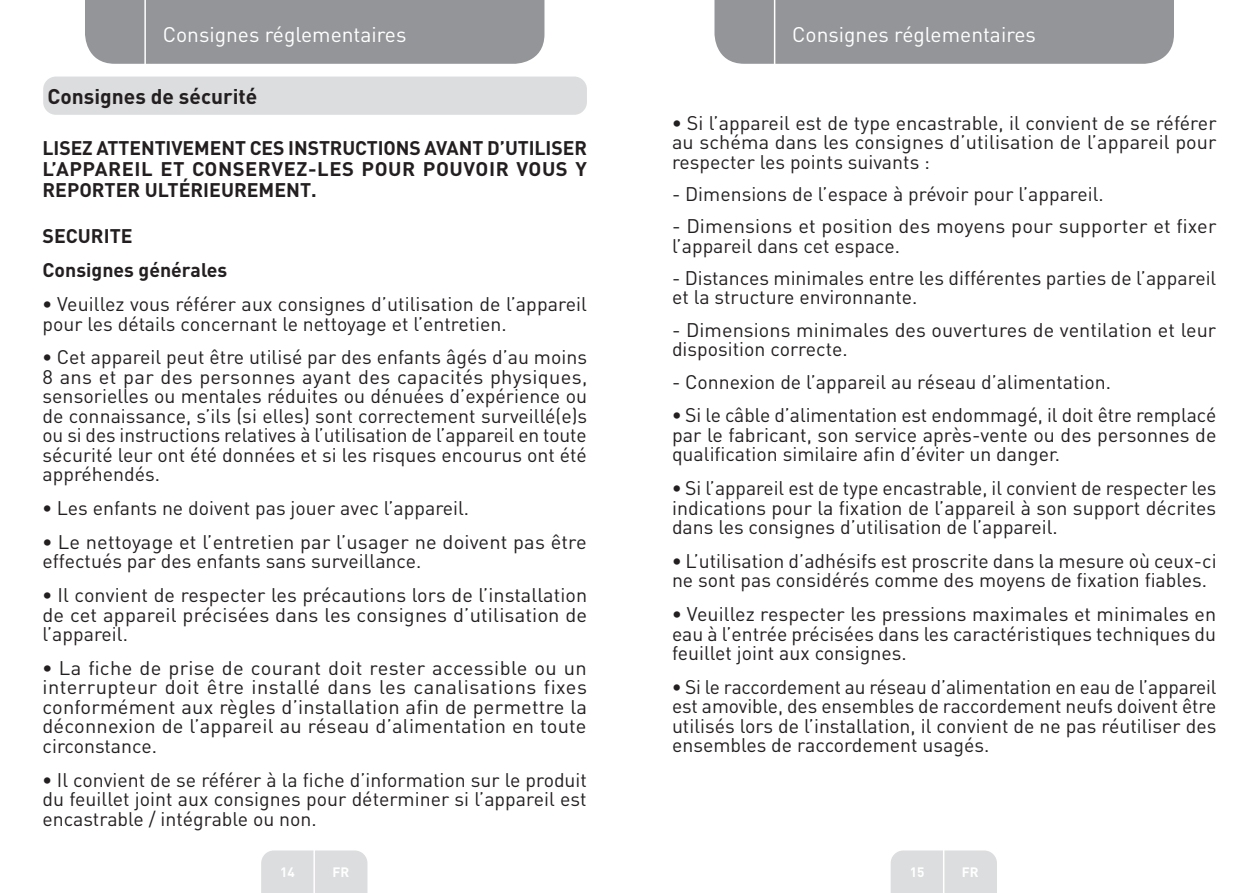
<style>
.page{position:relative;width:1259px;height:893px;background:#fff}
.page>*{position:absolute;margin:0;border:0;box-sizing:border-box;transform-origin:0 0}
.t1{font:21px "DIN Pro";color:#fff}
.Headline-01{font:700 21px "DIN Pro";color:#231f20}
.Large_Text__3_2_mm{font:19.5px/19.5px "DIN Pro";color:#231f20;text-align:justify}
.Large_Text__3_2_mm-2{font:700 19.5px/21px "DIN Pro";color:#231f20;text-align:justify}
.t2{font:700 13.5px "DIN Pro";color:#fff}
.s1{font-weight:700}
</style>
<div class="page">
<div style="left:85px;top:0;width:459px;height:64px;background:#939598"></div>
<div style="left:714px;top:0;width:460px;height:64px;background:#939598"></div>
<div style="left:261px;top:850px;width:106px;height:43px;background:#dcdddf"></div>
<div style="left:890px;top:850px;width:107px;height:43px;background:#dcdddf"></div>
<hr style="left:313px;top:833px;width:2px;height:60px;background:#fff">
<hr style="left:943px;top:833px;width:1px;height:60px;background:#fff">
<hr style="left:144px;top:0;width:2px;height:66px;background:#fff">
<hr style="left:774px;top:0;width:1px;height:66px;background:#fff">
<div style="left:43px;top:77px;width:544px;height:38px;background:#dcdddf;border-radius:13px"></div>
<p class="t1" style="left:163px;top:20px;width:245px">Consignes réglementaires</p>
<p class="t1" style="left:792px;top:20px;width:245px">Consignes réglementaires</p>
<p class="Headline-01" style="left:47px;top:82px;width:211px">Consignes de sécurité</p>
<p class="Large_Text__3_2_mm-2" style="left:43px;top:137px;width:546px">LISEZ ATTENTIVEMENT CES INSTRUCTIONS AVANT D’UTILISER L’APPAREIL ET CONSERVEZ-LES POUR POUVOIR VOUS Y REPORTER ULTÉRIEUREMENT.</p>
<p class="Large_Text__3_2_mm-2" style="left:43px;top:225px;width:92px">SECURITE</p>
<p class="Large_Text__3_2_mm-2" style="left:43px;top:259px;width:186px">Consignes générales</p>
<p class="Large_Text__3_2_mm" style="left:43px;top:293px;width:546px"><span class="s1">•</span> Veuillez vous référer aux consignes d’utilisation de l’appareil pour les détails concernant le nettoyage et l’entretien.</p>
<p class="Large_Text__3_2_mm" style="left:43px;top:347px;width:546px"><span class="s1">•</span> Cet appareil peut être utilisé par des enfants âgés d’au moins 8 ans et par des personnes ayant des capacités physiques, sensorielles ou mentales réduites ou dénuées d’expérience ou de connaissance, s’ils (si elles) sont correctement surveillé(e)s ou si des instructions relatives à l’utilisation de l’appareil en toute sécurité leur ont été données et si les risques encourus ont été appréhendés.</p>
<p class="Large_Text__3_2_mm" style="left:43px;top:497px;width:428px"><span class="s1">•</span> Les enfants ne doivent pas jouer avec l’appareil.</p>
<p class="Large_Text__3_2_mm" style="left:43px;top:531px;width:546px"><span class="s1">•</span> Le nettoyage et l’entretien par l’usager ne doivent pas être effectués par des enfants sans surveillance.</p>
<p class="Large_Text__3_2_mm" style="left:43px;top:584px;width:546px"><span class="s1">•</span> Il convient de respecter les précautions lors de l’installation de cet appareil précisées dans les consignes d’utilisation de l’appareil.</p>
<p class="Large_Text__3_2_mm" style="left:43px;top:657px;width:546px"><span class="s1">•</span> La fiche de prise de courant doit rester accessible ou un interrupteur doit être installé dans les canalisations fixes conformément aux règles d’installation afin de permettre la déconnexion de l’appareil au réseau d’alimentation en toute circonstance.</p>
<p class="Large_Text__3_2_mm" style="left:43px;top:769px;width:546px"><span class="s1">•</span> Il convient de se référer à la fiche d’information sur le produit du feuillet joint aux consignes pour déterminer si l’appareil est encastrable / intégrable ou non.</p>
<p class="Large_Text__3_2_mm" style="left:672px;top:112px;width:546px"><span class="s1">•</span> Si l’appareil est de type encastrable, il convient de se référer au schéma dans les consignes d’utilisation de l’appareil pour respecter les points suivants :</p>
<p class="Large_Text__3_2_mm" style="left:672px;top:183px;width:433px">- Dimensions de l’espace à prévoir pour l’appareil.</p>
<p class="Large_Text__3_2_mm" style="left:672px;top:216px;width:546px">- Dimensions et position des moyens pour supporter et fixer l’appareil dans cet espace.</p>
<p class="Large_Text__3_2_mm" style="left:672px;top:267px;width:546px">- Distances minimales entre les différentes parties de l’appareil et la structure environnante.</p>
<p class="Large_Text__3_2_mm" style="left:672px;top:319px;width:546px">- Dimensions minimales des ouvertures de ventilation et leur disposition correcte.</p>
<p class="Large_Text__3_2_mm" style="left:672px;top:371px;width:440px">- Connexion de l’appareil au réseau d’alimentation.</p>
<p class="Large_Text__3_2_mm" style="left:672px;top:405px;width:546px"><span class="s1">•</span> Si le câble d’alimentation est endommagé, il doit être remplacé par le fabricant, son service après-vente ou des personnes de qualification similaire afin d’éviter un danger.</p>
<p class="Large_Text__3_2_mm" style="left:672px;top:477px;width:546px"><span class="s1">•</span> Si l’appareil est de type encastrable, il convient de respecter les indications pour la fixation de l’appareil à son support décrites dans les consignes d’utilisation de l’appareil.</p>
<p class="Large_Text__3_2_mm" style="left:672px;top:550px;width:546px"><span class="s1">•</span> L’utilisation d’adhésifs est proscrite dans la mesure où ceux-ci ne sont pas considérés comme des moyens de fixation fiables.</p>
<p class="Large_Text__3_2_mm" style="left:672px;top:603px;width:546px"><span class="s1">•</span> Veuillez respecter les pressions maximales et minimales en eau à l’entrée précisées dans les caractéristiques techniques du feuillet joint aux consignes.</p>
<p class="Large_Text__3_2_mm" style="left:672px;top:676px;width:546px"><span class="s1">•</span> Si le raccordement au réseau d’alimentation en eau de l’appareil est amovible, des ensembles de raccordement neufs doivent être utilisés lors de l’installation, il convient de ne pas réutiliser des ensembles de raccordement usagés.</p>
<p class="t2" style="left:280px;top:863px;width:16px">14</p>
<p class="t2" style="left:332px;top:863px;width:18px">FR</p>
<p class="t2" style="left:909px;top:863px;width:16px">15</p>
<p class="t2" style="left:962px;top:863px;width:18px">FR</p>
</div>
